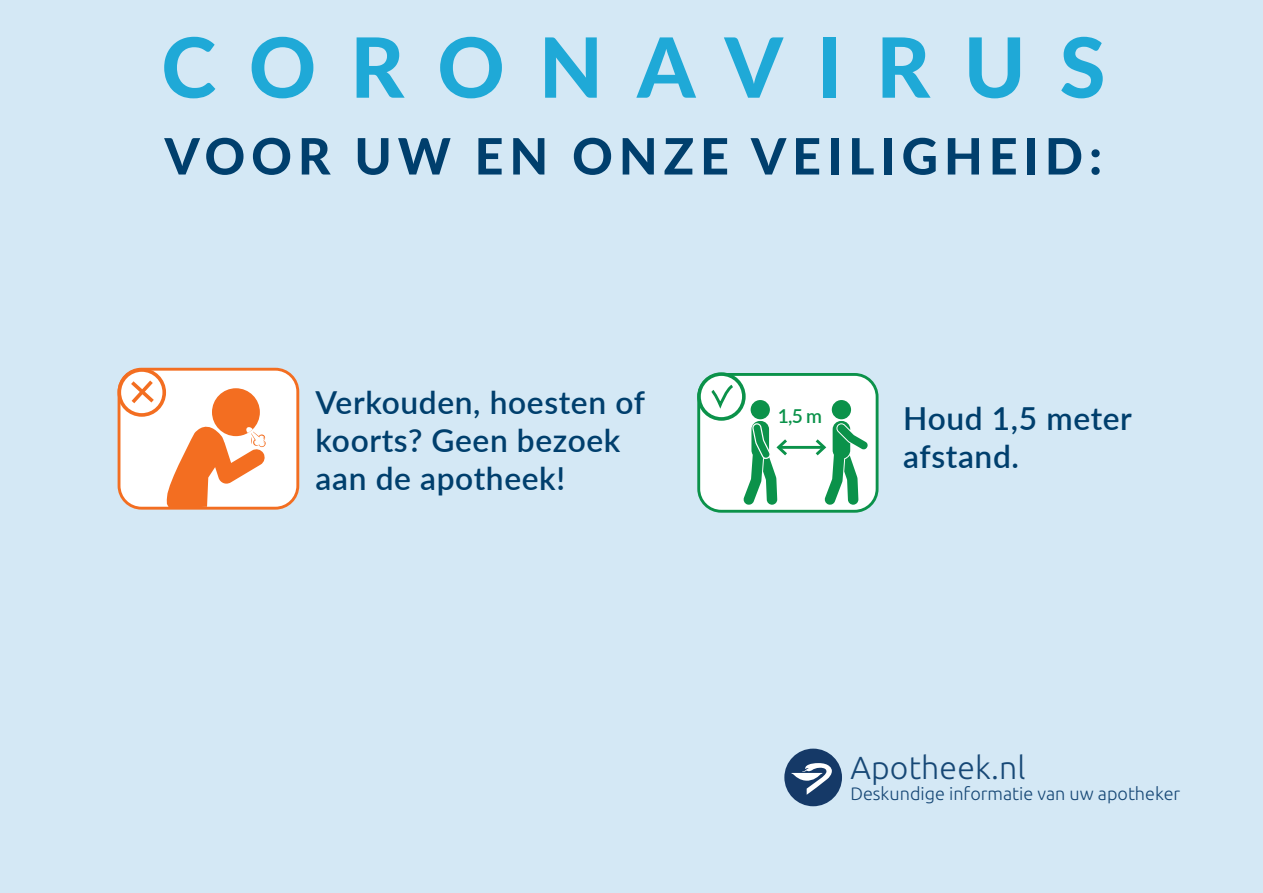
<style>
.page{position:relative;width:1263px;height:893px;background:#d4e8f5}
.page>*{position:absolute;margin:0;border:0;box-sizing:border-box;transform-origin:0 0}
.t1{font:800 83.1px "Lato";letter-spacing:.41em;color:#1fa9d7}
.t2{font:800 50.1px "Lato";letter-spacing:.12em;color:#003f6d}
.t3{font:300 31.95px "Ubuntu";letter-spacing:.005em;color:#174876}
.t4{font:600 31.65px/38.1px "Lato";letter-spacing:.02em;color:#003f6d}
.t5{font:600 19.2px "Lato";color:#0b924a}
.t6{font:300 18px "Ubuntu";color:#174876}
</style>
<div class="page">
<div style="left:784px;top:749px;width:58px;height:57px;background:#153967;border-radius:50%"></div>
<svg style="left:791px;top:763px;width:41px;height:32px"></svg>
<div style="left:119px;top:369px;width:179px;height:139px;background:#fff;border-radius:22px"></div>
<div style="left:118px;top:368px;width:181px;height:142px;border:3px solid #f36e21;border-radius:22px"></div>
<svg style="left:119px;top:370px;width:45px;height:45px"></svg>
<div style="left:117px;top:368px;width:49px;height:49px;border:4px solid #f36e21;border-radius:50%"></div>
<svg style="left:165px;top:388px;width:101px;height:120px"></svg>
<svg style="left:127px;top:377px;width:31px;height:30px"></svg>
<div style="left:699px;top:374px;width:178px;height:137px;background:#fff;border-radius:22px"></div>
<div style="left:697px;top:373px;width:181px;height:140px;border:3px solid #0b924a;border-radius:22px"></div>
<svg style="left:699px;top:374px;width:45px;height:45px"></svg>
<div style="left:697px;top:372px;width:49px;height:49px;border:4px solid #0b924a;border-radius:50%"></div>
<svg style="left:709px;top:382px;width:27px;height:37px"></svg>
<div style="left:751px;top:400px;width:19px;height:19px;background:#0b924a;border-radius:50%"></div>
<div style="left:832px;top:400px;width:19px;height:19px;background:#0b924a;border-radius:50%"></div>
<hr style="left:778px;top:446px;width:46px;height:3px;background:#0b924a">
<svg style="left:743px;top:421px;width:47px;height:84px"></svg>
<svg style="left:813px;top:421px;width:57px;height:84px"></svg>
<h1 class="t1" style="left:161px;top:6px;width:946px">CORONAVIRUS</h1>
<h2 class="t2" style="left:165px;top:119px;width:939px">VOOR UW EN ONZE VEILIGHEID:</h2>
<p class="t4" style="left:316px;top:382px;width:331px">Verkouden, hoesten of koorts? Geen bezoek aan de apotheek!</p>
<p class="t5" style="left:778px;top:402px;width:46px">1,5 m</p>
<p class="t4" style="left:903px;top:398px;width:230px">Houd 1,5 meter afstand.</p>
<p class="t3" style="left:850px;top:754px;width:177px">Apotheek.nl</p>
<p class="t6" style="left:850px;top:786px;width:331px">Deskundige informatie van uw apotheker</p>
</div>
